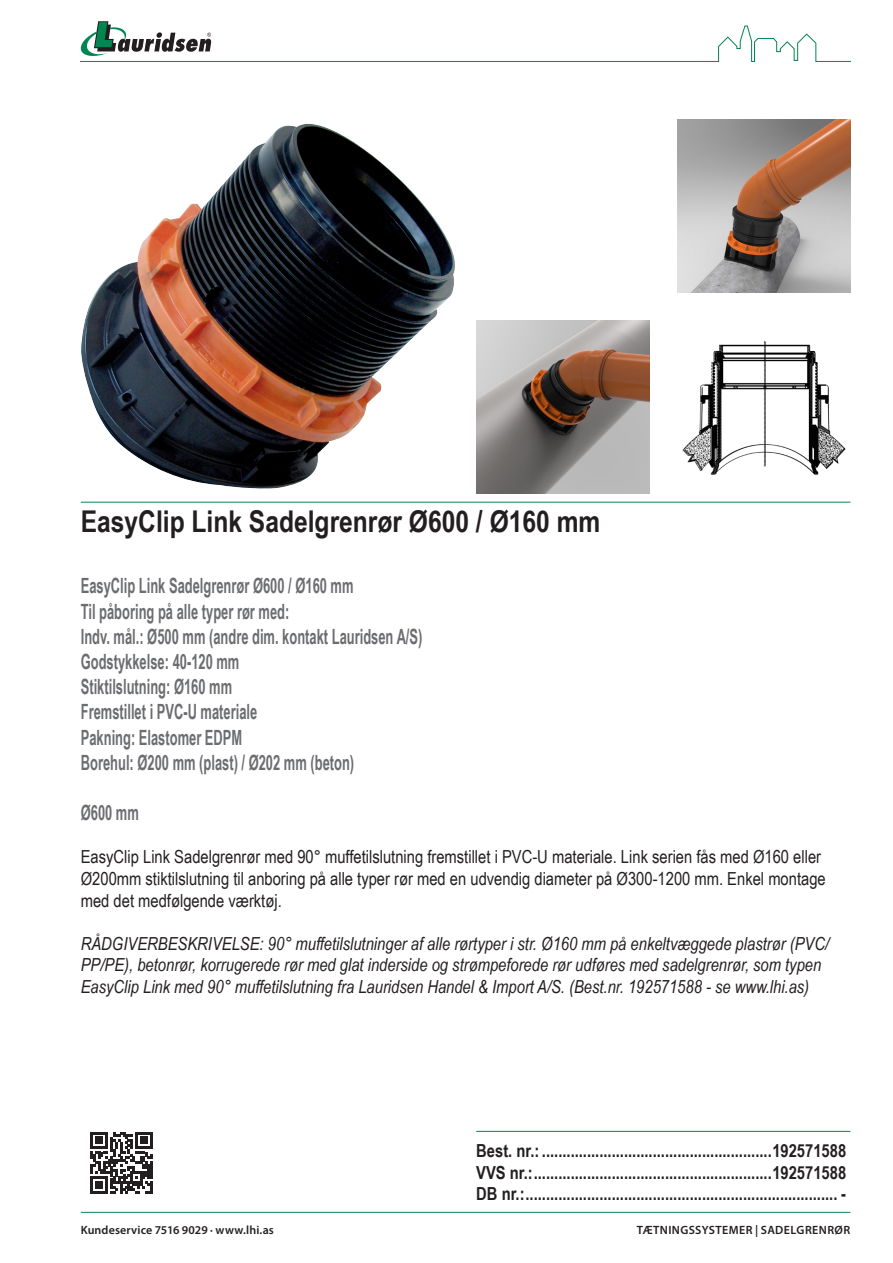
<style>
.page{position:relative;width:893px;height:1263px;background:#fff}
.page>*{position:absolute;margin:0;border:0;box-sizing:border-box;transform-origin:0 0}
.t1{font:700 30px "Arial Narrow";color:#231f20}
.t2{font:700 21px/25.2px "Arial Narrow";color:#6c6d70;scale:.75 1}
.t3{font:italic 18px/21.6px "Arial Narrow";color:#231f20}
.t4{font:700 18px/21.6px "Arial Narrow";color:#231f20;text-align:justify}
.t5{font:18px/21.6px "Arial Narrow";color:#231f20}
.t6{font:600 12px "Myriad Pro";letter-spacing:.02em;color:#231f20}
</style>
<div class="page">
<hr style="left:81px;top:1212px;width:769px;height:1px;background:#008751">
<svg style="left:81px;top:21px;width:769px;height:41px"></svg>
<hr style="left:81px;top:502px;width:769px;height:1px;background:#008751">
<hr style="left:476px;top:1131px;width:374px;height:1px;background:#008751">
<img style="left:81px;top:124px;width:374px;height:365px">
<img style="left:476px;top:320px;width:173px;height:173px">
<img style="left:682px;top:341px;width:164px;height:134px">
<img style="left:677px;top:119px;width:173px;height:173px">
<svg style="left:91px;top:1132px;width:61px;height:61px"></svg>
<h1 class="t1" style="left:81px;top:499px;width:521px">EasyClip Link Sadelgrenrør Ø600 / Ø160 mm</h1>
<p class="t2" style="left:81px;top:572px;width:457px">EasyClip Link Sadelgrenrør Ø600 / Ø160 mm<br>Til påboring på alle typer rør med:<br>Indv. mål.: Ø500 mm (andre dim. kontakt Lauridsen A/S)<br>Godstykkelse: 40-120 mm<br>Stiktilslutning: Ø160 mm<br>Fremstillet i PVC-U materiale<br>Pakning: Elastomer EDPM<br>Borehul: Ø200 mm (plast) / Ø202 mm (beton)</p>
<p class="t2" style="left:81px;top:799px;width:79px">Ø600 mm</p>
<p class="t5" style="left:81px;top:845px;width:746px">EasyClip Link Sadelgrenrør med 90° muffetilslutning fremstillet i PVC-U materiale. Link serien fås med Ø160 eller<br>Ø200mm stiktilslutning til anboring på alle typer rør med en udvendig diameter på Ø300-1200 mm. Enkel montage med det medfølgende værktøj.</p>
<p class="t3" style="left:81px;top:932px;width:750px">RÅDGIVERBESKRIVELSE: 90° muffetilslutninger af alle rørtyper i str. Ø160 mm på enkeltvæggede plastrør (PVC/<br>PP/PE), betonrør, korrugerede rør med glat inderside og strømpeforede rør udføres med sadelgrenrør, som typen<br>EasyClip Link med 90° muffetilslutning fra Lauridsen Handel &amp; Import A/S. (Best.nr. 192571588 - se www.lhi.as)</p>
<p class="t4" style="left:476px;top:1139px;width:371px">Best. nr.: ........................................................192571588<br>VVS nr.:..........................................................192571588<br>DB nr.:............................................................................ -</p>
<p class="t6" style="left:81px;top:1222px;width:195px">Kundeservice 7516 9029 · www.lhi.as</p>
<p class="t6" style="left:637px;top:1222px;width:215px">TÆTNINGSSYSTEMER | SADELGRENRØR</p>
</div>
